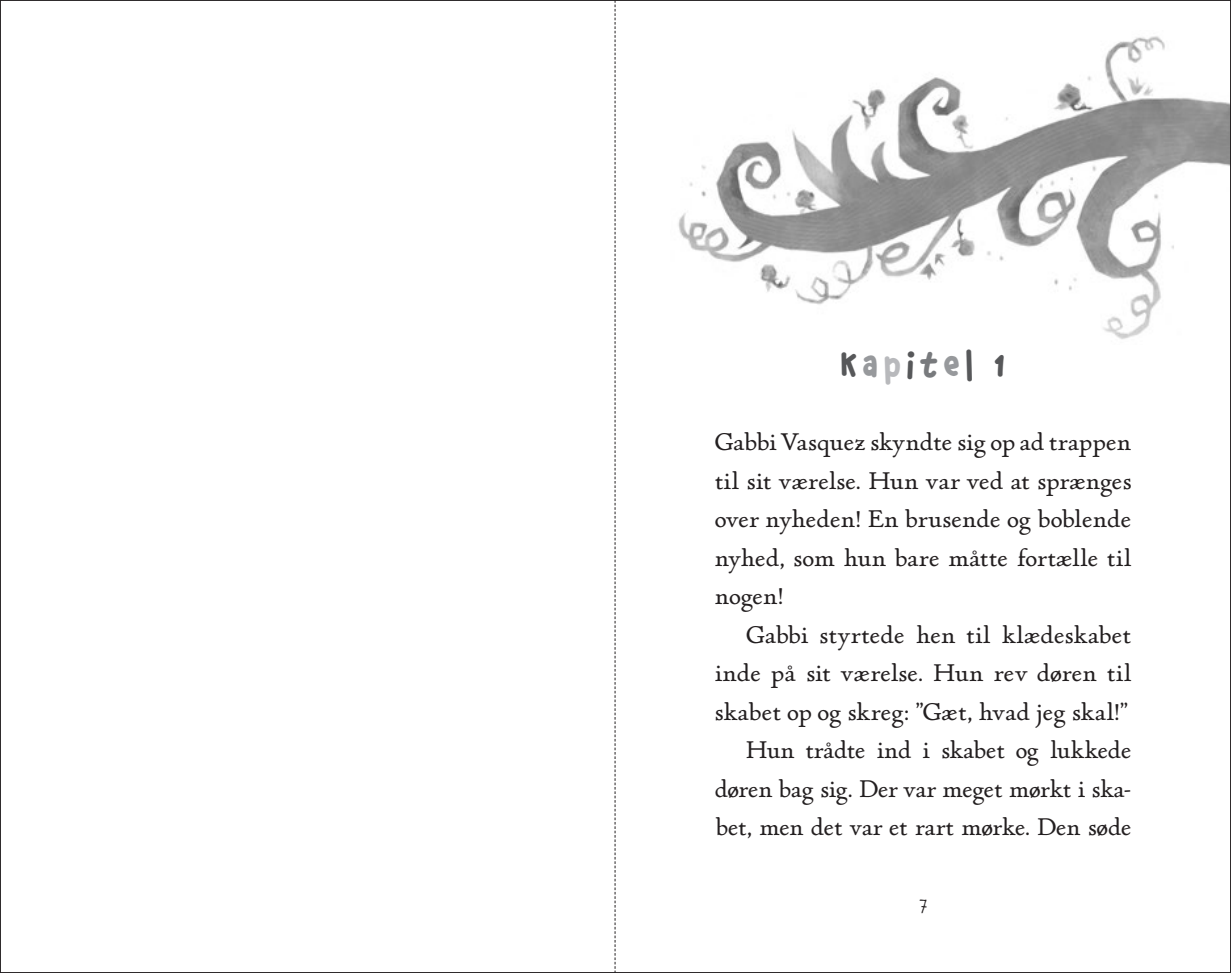
<style>
.page{position:relative;width:1231px;height:973px;background:#fff}
.page>*{position:absolute;margin:0;border:0;box-sizing:border-box;transform-origin:0 0}
.t1{font:31.5px "Chauncy Fatty";letter-spacing:.2em;color:#57585a}
.t2{font:25.38px/38.5px "P22 Stickley Text";letter-spacing:-.015em;color:#231f20;text-align:justify}
.t3{font:21px "Chauncy Deluxxe Regular 2";color:#231f20}
.s1{color:#97999c}
.s2{color:#b8b9bc}
.s3{color:#787a7d}
</style>
<div class="page">
<img style="left:678px;top:36px;width:550px;height:303px">
<svg style="left:614px;top:0;width:1px;height:972px"></svg>
<p class="t1" style="left:841px;top:342px;width:165px">K<span class="s1">a</span><span class="s2">p</span>i<span class="s3">t</span><span class="s1">e</span>l 1</p>
<p class="t2" style="left:714px;top:423px;width:418px">Gabbi Vasquez skyndte sig op ad trappen til sit værelse. Hun var ved at sprænges over nyheden! En brusende og boblende nyhed, som hun bare måtte fortælle til nogen!</p>
<p class="t2" style="left:714px;top:616px;width:418px;text-align:right">Gabbi styrtede hen til klædeskabet inde på sit værelse. Hun rev døren til skabet op og skreg: ”Gæt, hvad jeg skal!” Hun trådte ind i skabet og lukkede døren bag sig. Der var meget mørkt i ska&shy;bet, men det var et rart mørke. Den søde</p>
<p class="t3" style="left:918px;top:887px;width:10px">7</p>
</div>
